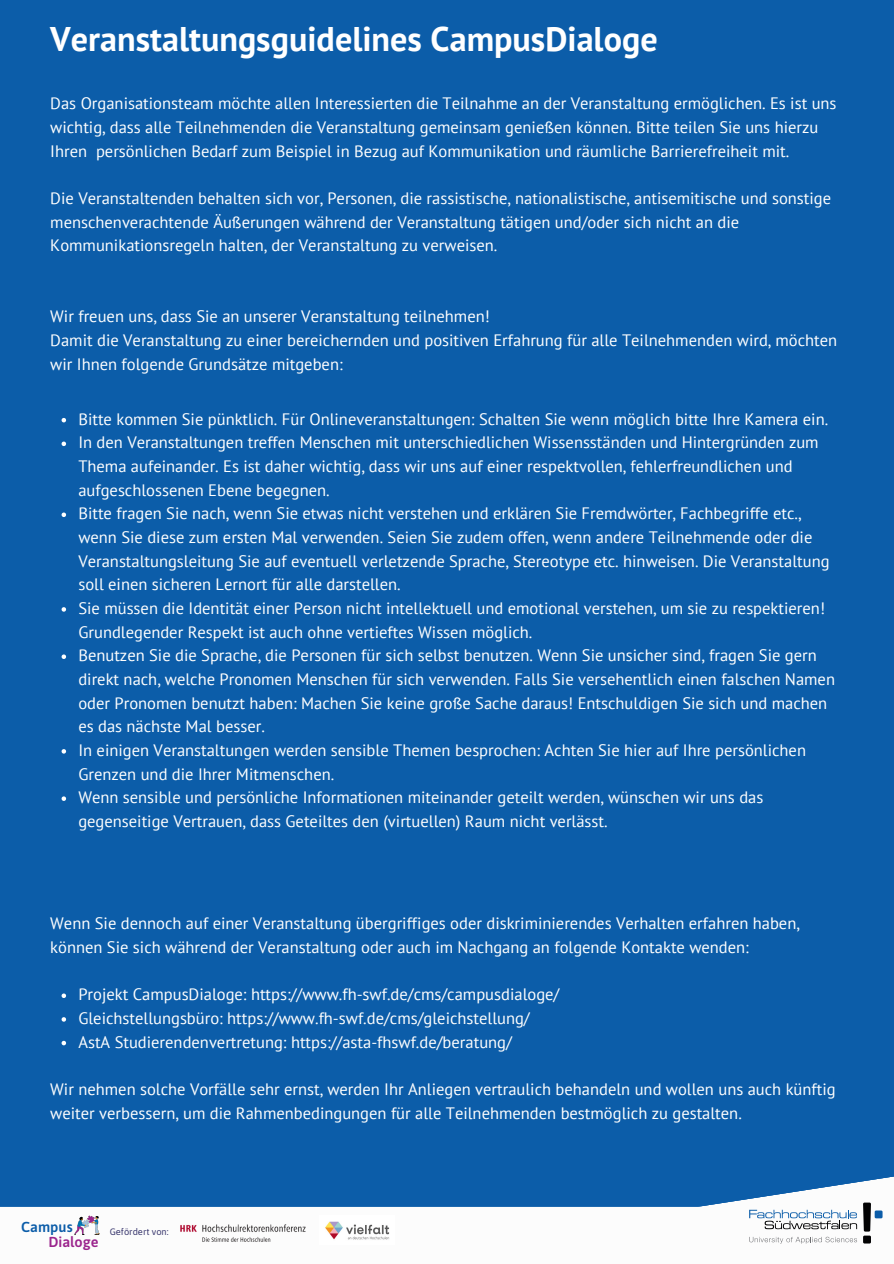
<style>
.page{position:relative;width:894px;height:1264px;background:#fff}
.page>*{position:absolute;margin:0;border:0;box-sizing:border-box;transform-origin:0 0}
.t1{font:700 34.2px "PT Sans";color:#fff}
.t2{font:16.5px/23.7px "PT Sans";color:#fff}
.t3{font:600 14.4px "Asap";color:#9b258d}
.t4{font:600 14.4px "Asap";color:#0c5da9}
.t5{font:9.3px "Asap";color:#3b396f}
</style>
<div class="page">
<div style="left:0;top:0;width:893px;height:1263px;background:#0c5da9"></div>
<div style="left:0;top:1206px;width:893px;height:57px;background:#fcfcfc"></div>
<svg style="left:520px;top:1177px;width:373px;height:67px"></svg>
<img style="left:74px;top:1215px;width:26px;height:20px">
<img style="left:325px;top:1221px;width:64px;height:19px">
<img style="left:180px;top:1224px;width:126px;height:18px">
<svg style="left:62px;top:418px;width:4px;height:4px"></svg>
<svg style="left:62px;top:441px;width:4px;height:5px"></svg>
<svg style="left:62px;top:512px;width:4px;height:5px"></svg>
<svg style="left:62px;top:607px;width:4px;height:4px"></svg>
<svg style="left:62px;top:654px;width:4px;height:5px"></svg>
<svg style="left:62px;top:749px;width:4px;height:4px"></svg>
<svg style="left:62px;top:796px;width:4px;height:5px"></svg>
<svg style="left:62px;top:993px;width:4px;height:5px"></svg>
<svg style="left:62px;top:1017px;width:4px;height:4px"></svg>
<svg style="left:62px;top:1040px;width:4px;height:5px"></svg>
<p class="t1" style="left:50px;top:20px;width:608px">Veranstaltungsguidelines CampusDialoge</p>
<p class="t2" style="left:50px;top:92px;width:787px">Das Organisationsteam möchte allen Interessierten die Teilnahme an der Veranstaltung ermöglichen. Es ist uns wichtig, dass alle Teilnehmenden die Veranstaltung gemeinsam genießen können. Bitte teilen Sie uns hierzu<br>Ihren persönlichen Bedarf zum Beispiel in Bezug auf Kommunikation und räumliche Barrierefreiheit mit.</p>
<p class="t2" style="left:50px;top:187px;width:782px">Die Veranstaltenden behalten sich vor, Personen, die rassistische, nationalistische, antisemitische und sonstige menschenverachtende Äußerungen während der Veranstaltung tätigen und/oder sich nicht an die<br>Kommunikationsregeln halten, der Veranstaltung zu verweisen.</p>
<p class="t2" style="left:50px;top:305px;width:441px">Wir freuen uns, dass Sie an unserer Veranstaltung teilnehmen!</p>
<p class="t2" style="left:50px;top:329px;width:788px">Damit die Veranstaltung zu einer bereichernden und positiven Erfahrung für alle Teilnehmenden wird, möchten wir Ihnen folgende Grundsätze mitgeben:</p>
<p class="t2" style="left:78px;top:407px;width:751px">Bitte kommen Sie pünktlich. Für Onlineveranstaltungen: Schalten Sie wenn möglich bitte Ihre Kamera ein.</p>
<p class="t2" style="left:78px;top:431px;width:741px">In den Veranstaltungen treffen Menschen mit unterschiedlichen Wissensständen und Hintergründen zum<br>Thema aufeinander. Es ist daher wichtig, dass wir uns auf einer respektvollen, fehlerfreundlichen und aufgeschlossenen Ebene begegnen.</p>
<p class="t2" style="left:78px;top:502px;width:752px">Bitte fragen Sie nach, wenn Sie etwas nicht verstehen und erklären Sie Fremdwörter, Fachbegriffe etc., wenn Sie diese zum ersten Mal verwenden. Seien Sie zudem offen, wenn andere Teilnehmende oder die Veranstaltungsleitung Sie auf eventuell verletzende Sprache, Stereotype etc. hinweisen. Die Veranstaltung soll einen sicheren Lernort für alle darstellen.</p>
<p class="t2" style="left:78px;top:597px;width:748px">Sie müssen die Identität einer Person nicht intellektuell und emotional verstehen, um sie zu respektieren!<br>Grundlegender Respekt ist auch ohne vertieftes Wissen möglich.</p>
<p class="t2" style="left:78px;top:644px;width:758px">Benutzen Sie die Sprache, die Personen für sich selbst benutzen. Wenn Sie unsicher sind, fragen Sie gern direkt nach, welche Pronomen Menschen für sich verwenden. Falls Sie versehentlich einen falschen Namen oder Pronomen benutzt haben: Machen Sie keine große Sache daraus! Entschuldigen Sie sich und machen es das nächste Mal besser.</p>
<p class="t2" style="left:78px;top:739px;width:729px">In einigen Veranstaltungen werden sensible Themen besprochen: Achten Sie hier auf Ihre persönlichen<br>Grenzen und die Ihrer Mitmenschen.</p>
<p class="t2" style="left:78px;top:786px;width:686px">Wenn sensible und persönliche Informationen miteinander geteilt werden, wünschen wir uns das gegenseitige Vertrauen, dass Geteiltes den (virtuellen) Raum nicht verlässt.</p>
<p class="t2" style="left:50px;top:912px;width:750px">Wenn Sie dennoch auf einer Veranstaltung übergriffiges oder diskriminierendes Verhalten erfahren haben, können Sie sich während der Veranstaltung oder auch im Nachgang an folgende Kontakte wenden:</p>
<p class="t2" style="left:78px;top:983px;width:482px">Projekt CampusDialoge: https://www.fh-swf.de/cms/campusdialoge/</p>
<p class="t2" style="left:78px;top:1006px;width:453px">Gleichstellungsbüro: https://www.fh-swf.de/cms/gleichstellung/</p>
<p class="t2" style="left:78px;top:1030px;width:435px">AstA Studierendenvertretung: https://asta-fhswf.de/beratung/</p>
<p class="t2" style="left:50px;top:1077px;width:786px">Wir nehmen solche Vorfälle sehr ernst, werden Ihr Anliegen vertraulich behandeln und wollen uns auch künftig weiter verbessern, um die Rahmenbedingungen für alle Teilnehmenden bestmöglich zu gestalten.</p>
<p class="t4" style="left:21px;top:1218px;width:53px">Campus</p>
<p class="t3" style="left:48px;top:1233px;width:51px">Dialoge</p>
<p class="t5" style="left:110px;top:1225px;width:60px">Gefördert von:</p>
</div>
